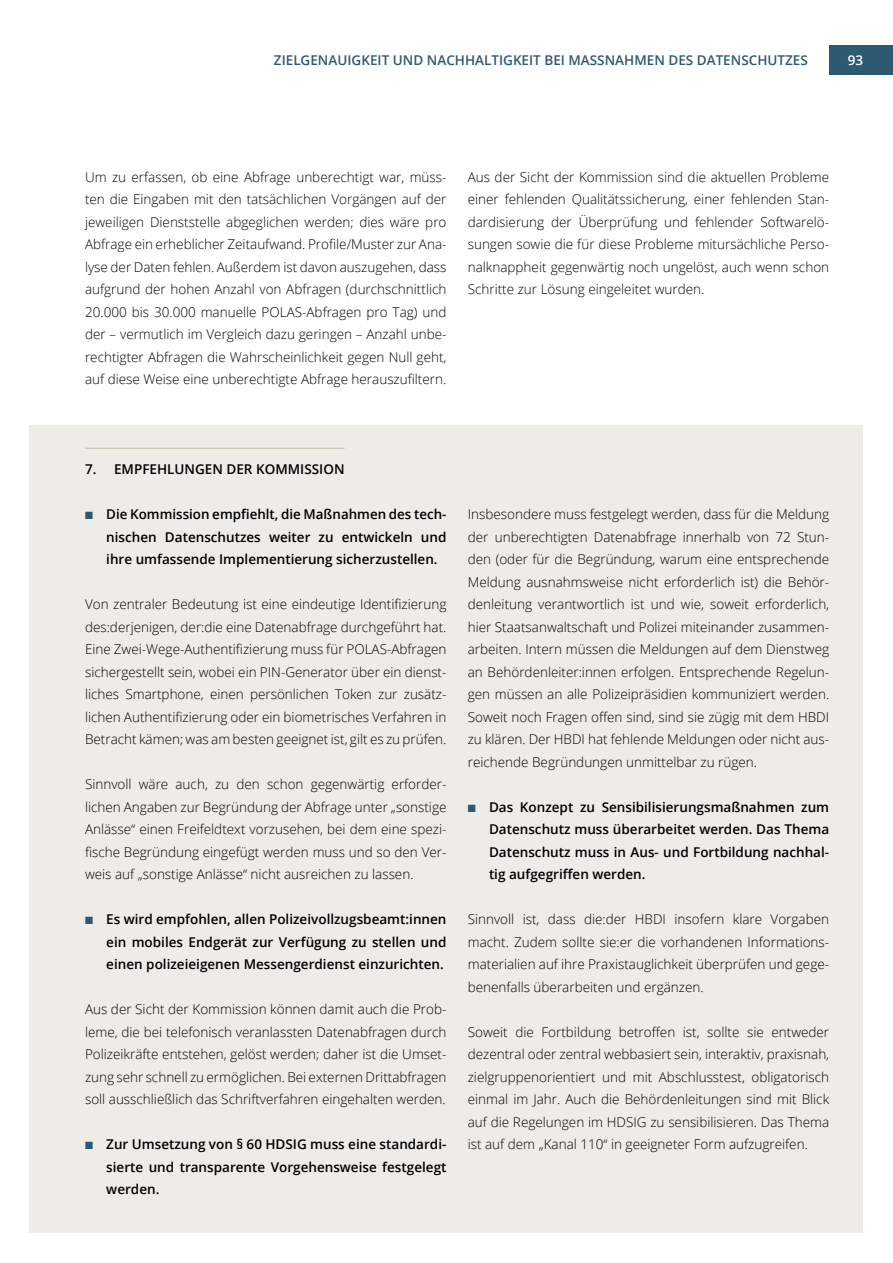
<style>
.page{position:relative;width:893px;height:1263px;background:#fff}
.page>*{position:absolute;margin:0;border:0;box-sizing:border-box;transform-origin:0 0}
.t1{font:300 13.5px/22.5px "Open Sans";color:#000;text-align:justify}
.t2{font:600 13.5px/22.5px "Open Sans";color:#000;text-align:justify}
.t3{font:600 13.5px "Open Sans";color:#2d5971}
.t4{font:600 13.5px "Open Sans";color:#000}
.t5{font:600 13.5px "Open Sans";color:#fff}
.s1{color:#2d5971}
</style>
<div class="page">
<div style="left:30px;top:425px;width:833px;height:808px;background:#eeece7"></div>
<hr style="left:85px;top:448px;width:260px;height:1px;background:#c7c3b1">
<div style="left:829px;top:45px;width:64px;height:29px;background:#2d5971"></div>
<p class="t3" style="left:274px;top:51px;width:535px">ZIELGENAUIGKEIT UND NACHHALTIGKEIT BEI MASSNAHMEN DES DATENSCHUTZES</p>
<p class="t5" style="left:848px;top:51px;width:17px">93</p>
<p class="t1" style="left:85px;top:165px;width:363px">Um zu erfassen, ob eine Abfrage unberechtigt war, müss&shy;ten die Eingaben mit den tatsächlichen Vorgängen auf der jeweiligen Dienststelle abgeglichen werden; dies wäre pro Abfrage ein erheblicher Zeitaufwand. Profile/Muster zur Ana&shy;lyse der Daten fehlen. Außerdem ist davon auszugehen, dass aufgrund der hohen Anzahl von Abfragen (durchschnittlich 20.000 bis 30.000 manuelle POLAS-Abfragen pro Tag) und der – vermutlich im Vergleich dazu geringen – Anzahl unbe&shy;rechtigter Abfragen die Wahrscheinlichkeit gegen Null geht, auf diese Weise eine unberechtigte Abfrage herauszufiltern.</p>
<p class="t1" style="left:468px;top:165px;width:363px">Aus der Sicht der Kommission sind die aktuellen Probleme einer fehlenden Qualitätssicherung, einer fehlenden Stan&shy;dardisierung der Überprüfung und fehlender Softwarelö&shy;sungen sowie die für diese Probleme mitursächliche Perso&shy;nalknappheit gegenwärtig noch ungelöst, auch wenn schon Schritte zur Lösung eingeleitet wurden.</p>
<p class="t4" style="left:85px;top:460px;width:261px">7. EMPFEHLUNGEN DER KOMMISSION</p>
<p class="t2" style="left:106px;top:503px;width:342px;text-indent:-21px"><span class="s1">■</span> Die Kommission empfiehlt, die Maßnahmen des tech&shy;nischen Datenschutzes weiter zu entwickeln und ihre umfassende Implementierung sicherzustellen.</p>
<p class="t1" style="left:85px;top:593px;width:363px">Von zentraler Bedeutung ist eine eindeutige Identifizierung des:derjenigen, der:die eine Datenabfrage durchgeführt hat.<br>Eine Zwei-Wege-Authentifizierung muss für POLAS-Abfragen sichergestellt sein, wobei ein PIN-Generator über ein dienst&shy;liches Smartphone, einen persönlichen Token zur zusätz&shy;lichen Authentifizierung oder ein biometrisches Verfahren in Betracht kämen; was am besten geeignet ist, gilt es zu prüfen.</p>
<p class="t1" style="left:85px;top:773px;width:363px">Sinnvoll wäre auch, zu den schon gegenwärtig erforder&shy;lichen Angaben zur Begründung der Abfrage unter „sonstige Anlässe“ einen Freifeldtext vorzusehen, bei dem eine spezi&shy;fische Begründung eingefügt werden muss und so den Ver&shy;weis auf „sonstige Anlässe“ nicht ausreichen zu lassen.</p>
<p class="t2" style="left:106px;top:908px;width:342px;text-indent:-21px"><span class="s1">■</span> Es wird empfohlen, allen Polizeivollzugsbeamt:innen ein mobiles Endgerät zur Verfügung zu stellen und einen polizeieigenen Messengerdienst einzurichten.</p>
<p class="t1" style="left:85px;top:998px;width:363px">Aus der Sicht der Kommission können damit auch die Prob&shy;leme, die bei telefonisch veranlassten Datenabfragen durch Polizeikräfte entstehen, gelöst werden; daher ist die Umset&shy;zung sehr schnell zu ermöglichen. Bei externen Drittabfragen soll ausschließlich das Schriftverfahren eingehalten werden.</p>
<p class="t2" style="left:106px;top:1133px;width:342px;text-indent:-21px"><span class="s1">■</span> Zur Umsetzung von § 60 HDSIG muss eine standardi&shy;sierte und transparente Vorgehensweise festgelegt werden.</p>
<p class="t1" style="left:468px;top:503px;width:363px">Insbesondere muss festgelegt werden, dass für die Meldung der unberechtigten Datenabfrage innerhalb von 72 Stun&shy;den (oder für die Begründung, warum eine entsprechende Meldung ausnahmsweise nicht erforderlich ist) die Behör&shy;denleitung verantwortlich ist und wie, soweit erforderlich, hier Staatsanwaltschaft und Polizei miteinander zusammen&shy;arbeiten. Intern müssen die Meldungen auf dem Dienstweg an Behördenleiter:innen erfolgen. Entsprechende Regelun&shy;gen müssen an alle Polizeipräsidien kommuniziert werden.<br>Soweit noch Fragen offen sind, sind sie zügig mit dem HBDI zu klären. Der HBDI hat fehlende Meldungen oder nicht aus&shy;reichende Begründungen unmittelbar zu rügen.</p>
<p class="t2" style="left:489px;top:795px;width:342px;text-indent:-21px"><span class="s1">■</span> Das Konzept zu Sensibilisierungsmaßnahmen zum Datenschutz muss überarbeitet werden. Das Thema Datenschutz muss in Aus- und Fortbildung nachhal&shy;tig aufgegriffen werden.</p>
<p class="t1" style="left:468px;top:908px;width:363px">Sinnvoll ist, dass die:der HBDI insofern klare Vorgaben macht. Zudem sollte sie:er die vorhandenen Informations&shy;materialien auf ihre Praxistauglichkeit überprüfen und gege&shy;benenfalls überarbeiten und ergänzen.</p>
<p class="t1" style="left:468px;top:1020px;width:363px">Soweit die Fortbildung betroffen ist, sollte sie entweder dezentral oder zentral webbasiert sein, interaktiv, praxisnah, zielgruppenorientiert und mit Abschlusstest, obligatorisch einmal im Jahr. Auch die Behördenleitungen sind mit Blick auf die Regelungen im HDSIG zu sensibilisieren. Das Thema ist auf dem „Kanal 110“ in geeigneter Form aufzugreifen.</p>
</div>
